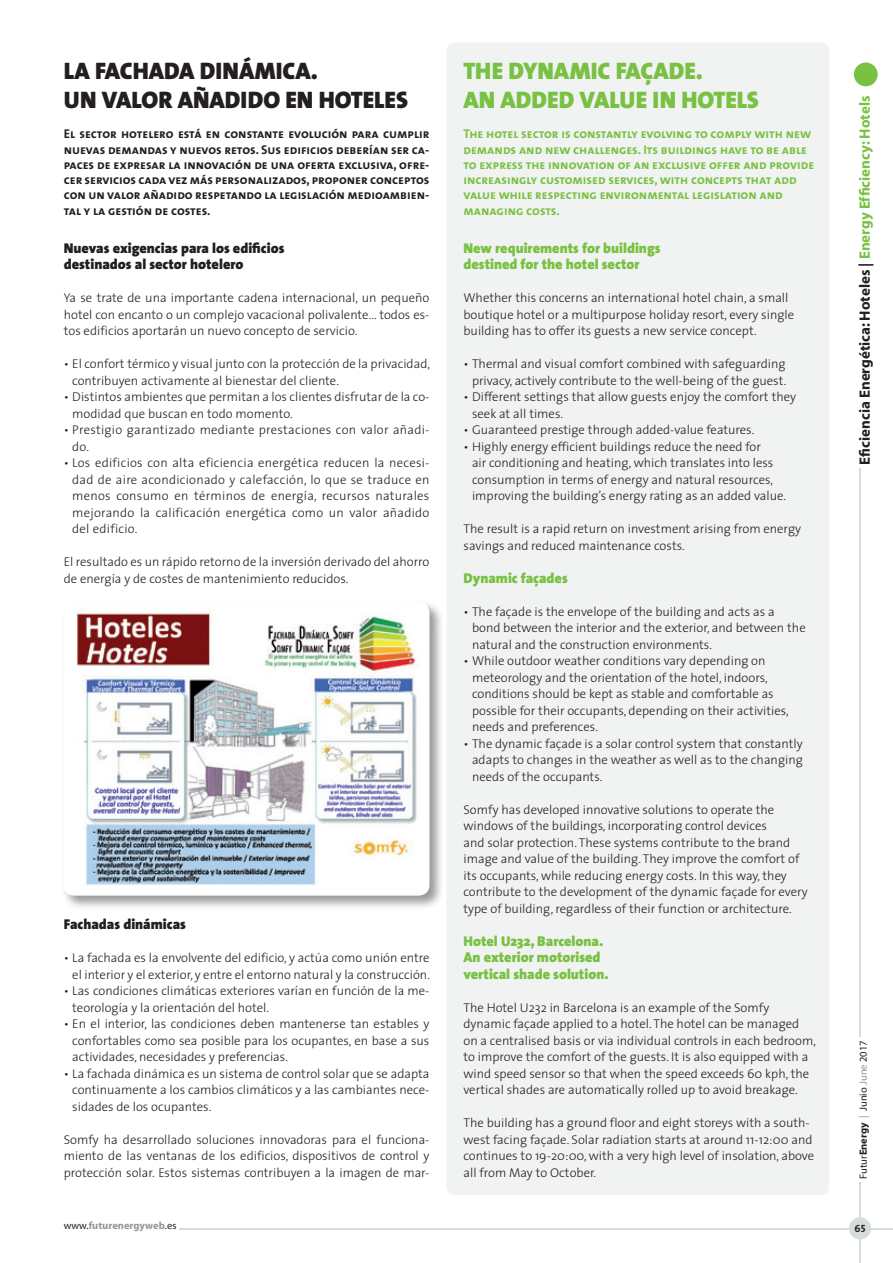
<style>
.page{position:relative;width:893px;height:1263px;background:#fff}
.page>*{position:absolute;margin:0;border:0;box-sizing:border-box;transform-origin:0 0}
.Titular_Grande{font:24px "The Sans Black Caps";color:#231f20}
.Titular_Grande-2{font:24px "The Sans Black Caps";color:#79c142}
.t1{font:700 15px "Myriad";color:#231f20}
.Ladillo_Texto{font:900 14.25px "The Sans";color:#79c142}
.Ladilli_texto_españo{font:900 14.25px "The Sans";color:#231f20}
.Texto_ingles{font:300 12.75px/16.5px "The Sans";color:#231f20}
.Texto{font:300 12.75px/16.5px "The Sans";color:#231f20;text-align:justify}
.Titular_Grande-3{font:12.75px/15.3px "The Sans Bold Caps";color:#231f20;text-align:justify}
.Titular_Grande-4{font:12.75px/15.3px "The Sans Bold Caps";color:#79c142}
.Texto_ingles-2{font:300 12.75px/16.5px "The Sans";letter-spacing:.02em;color:#231f20}
.t2{font:10.5px "Myriad";color:#231f20}
.t3{font:700 10.5px "Myriad";color:#939598}
.t4{font:10.5px "The Sans Bold Caps";color:#231f20}
.s1{color:#79c142}
.s2{font-weight:700}
.s3{color:#8b9b92}
.s4{font-weight:400;color:#231f20}
</style>
<div class="page">
<div style="left:446px;top:43px;width:383px;height:1152px;background:#f0f3f2;border-radius:9px"></div>
<div style="left:61px;top:600px;width:383px;height:310px;background:#231f20;opacity:.46"></div>
<div style="left:64px;top:602px;width:365px;height:294px;background:#fff;border-radius:11px"></div>
<img style="left:76px;top:613px;width:343px;height:273px">
<hr style="left:179px;top:1228px;width:714px;height:1px;background:#d7ddda">
<hr style="left:860px;top:1182px;width:1px;height:81px;background:#d7ddda">
<div style="left:849px;top:1217px;width:22px;height:22px;background:#d7ddda;border-radius:50%"></div>
<hr style="left:860px;top:468px;width:1px;height:569px;background:#d7ddda">
<div style="left:854px;top:63px;width:24px;height:23px;background:#79c142;border-radius:50%"></div>
<p class="Titular_Grande" style="left:64px;top:50px;width:256px">LA FACHADA DINÁMICA.</p>
<p class="Titular_Grande" style="left:64px;top:79px;width:346px">UN VALOR AÑADIDO EN HOTELES</p>
<p class="Titular_Grande-3" style="left:64px;top:126px;width:367px">El sector hotelero está en constante evolución para cumplir nuevas demandas y nuevos retos. Sus edificios deberían ser ca&shy;paces de expresar la innovación de una oferta exclusiva, ofre&shy;cer servicios cada vez más personalizados, proponer conceptos con un valor añadido respetando la legislación medioambien&shy;tal y la gestión de costes.</p>
<p class="Ladilli_texto_españo" style="left:64px;top:236px;width:222px">Nuevas exigencias para los edificios</p>
<p class="Ladilli_texto_españo" style="left:64px;top:252px;width:181px">destinados al sector hotelero</p>
<p class="Texto" style="left:64px;top:289px;width:367px">Ya se trate de una importante cadena internacional, un pequeño hotel con encanto o un complejo vacacional polivalente... todos es&shy;tos edificios aportarán un nuevo concepto de servicio.</p>
<p class="Texto_ingles" style="left:72px;top:355px;width:359px;text-indent:-9px">• El confort térmico y visual junto con la protección de la privacidad, contribuyen activamente al bienestar del cliente.</p>
<p class="Texto_ingles" style="left:72px;top:388px;width:359px;text-indent:-9px">• Distintos ambientes que permitan a los clientes disfrutar de la co&shy;modidad que buscan en todo momento.</p>
<p class="Texto_ingles-2" style="left:72px;top:421px;width:359px;text-indent:-9px">• Prestigio garantizado mediante prestaciones con valor añadi&shy;do.</p>
<p class="Texto_ingles" style="left:72px;top:454px;width:359px;text-align:justify;text-indent:-9px">• Los edificios con alta eficiencia energética reducen la necesi&shy;dad de aire acondicionado y calefacción, lo que se traduce en menos consumo en términos de energía, recursos naturales mejorando la calificación energética como un valor añadido del edificio.</p>
<p class="Texto" style="left:64px;top:553px;width:367px">El resultado es un rápido retorno de la inversión derivado del ahorro de energía y de costes de mantenimiento reducidos.</p>
<p class="Ladilli_texto_españo" style="left:64px;top:912px;width:124px">Fachadas dinámicas</p>
<p class="Texto_ingles" style="left:64px;top:949px;width:368px;text-align:right">• La fachada es la envolvente del edificio, y actúa como unión entre el interior y el exterior, y entre el entorno natural y la construcción.</p>
<p class="Texto_ingles" style="left:72px;top:982px;width:359px;text-indent:-9px">• Las condiciones climáticas exteriores varían en función de la me&shy;teorología y la orientación del hotel.</p>
<p class="Texto_ingles" style="left:72px;top:1015px;width:359px;text-align:justify;text-indent:-9px">• En el interior, las condiciones deben mantenerse tan estables y confortables como sea posible para los ocupantes, en base a sus actividades, necesidades y preferencias.</p>
<p class="Texto_ingles" style="left:72px;top:1065px;width:359px;text-align:justify;text-indent:-9px">• La fachada dinámica es un sistema de control solar que se adapta continuamente a los cambios climáticos y a las cambiantes nece&shy;sidades de los ocupantes.</p>
<p class="Texto" style="left:64px;top:1131px;width:367px">Somfy ha desarrollado soluciones innovadoras para el funciona&shy;miento de las ventanas de los edificios, dispositivos de control y protección solar. Estos sistemas contribuyen a la imagen de mar-</p>
<p class="Titular_Grande-2" style="left:463px;top:50px;width:241px">THE DYNAMIC FAÇADE.</p>
<p class="Titular_Grande-2" style="left:463px;top:79px;width:297px">AN ADDED VALUE IN HOTELS</p>
<p class="Titular_Grande-4" style="left:463px;top:126px;width:352px">The hotel sector is constantly evolving to comply with new demands and new challenges. Its buildings have to be able to express the innovation of an exclusive offer and provide increasingly customised services, with concepts that add value while respecting environmental legislation and managing costs.</p>
<p class="Ladillo_Texto" style="left:463px;top:236px;width:199px">New requirements for buildings</p>
<p class="Ladillo_Texto" style="left:463px;top:252px;width:177px">destined for the hotel sector</p>
<p class="Texto_ingles" style="left:463px;top:289px;width:332px">Whether this concerns an international hotel chain, a small boutique hotel or a multipurpose holiday resort, every single building has to offer its guests a new service concept.</p>
<p class="Texto_ingles" style="left:463px;top:355px;width:324px;text-align:right">• Thermal and visual comfort combined with safeguarding privacy, actively contribute to the well-being of the guest.</p>
<p class="Texto_ingles" style="left:472px;top:388px;width:325px;text-indent:-9px">• Different settings that allow guests enjoy the comfort they seek at all times.</p>
<p class="Texto_ingles" style="left:463px;top:421px;width:292px">• Guaranteed prestige through added-value features.</p>
<p class="Texto_ingles" style="left:472px;top:438px;width:316px;text-indent:-9px">• Highly energy efficient buildings reduce the need for<br>air conditioning and heating, which translates into less consumption in terms of energy and natural resources, improving the building’s energy rating as an added value.</p>
<p class="Texto_ingles" style="left:463px;top:520px;width:339px">The result is a rapid return on investment arising from energy savings and reduced maintenance costs.</p>
<p class="Ladillo_Texto" style="left:463px;top:566px;width:106px">Dynamic façades</p>
<p class="Texto_ingles" style="left:472px;top:603px;width:335px;text-indent:-9px">• The façade is the envelope of the building and acts as a bond between the interior and the exterior, and between the natural and the construction environments.</p>
<p class="Texto_ingles" style="left:472px;top:652px;width:318px;text-indent:-9px">• While outdoor weather conditions vary depending on meteorology and the orientation of the hotel, indoors, conditions should be kept as stable and comfortable as possible for their occupants, depending on their activities, needs and preferences.</p>
<p class="Texto_ingles" style="left:472px;top:735px;width:332px;text-align:justify;text-indent:-9px">• The dynamic façade is a solar control system that constantly adapts to changes in the weather as well as to the changing needs of the occupants.</p>
<p class="Texto_ingles" style="left:463px;top:801px;width:346px">Somfy has developed innovative solutions to operate the windows of the buildings, incorporating control devices<br>and solar protection. These systems contribute to the brand image and value of the building. They improve the comfort of its occupants, while reducing energy costs. In this way, they contribute to the development of the dynamic façade for every type of building, regardless of their function or architecture.</p>
<p class="Ladillo_Texto" style="left:463px;top:929px;width:141px">Hotel U232, Barcelona.</p>
<p class="Ladillo_Texto" style="left:463px;top:945px;width:139px">An exterior motorised</p>
<p class="Ladillo_Texto" style="left:463px;top:962px;width:147px">vertical shade solution.</p>
<p class="Texto_ingles" style="left:463px;top:999px;width:354px">The Hotel U232 in Barcelona is an example of the Somfy dynamic façade applied to a hotel. The hotel can be managed on a centralised basis or via individual controls in each bedroom, to improve the comfort of the guests. It is also equipped with a wind speed sensor so that when the speed exceeds 60 kph, the vertical shades are automatically rolled up to avoid breakage.</p>
<p class="Texto_ingles" style="left:463px;top:1114px;width:352px">The building has a ground floor and eight storeys with a south&shy;west facing façade. Solar radiation starts at around 11-12:00 and continues to 19-20:00, with a very high level of insolation, above all from May to October.</p>
<p class="t1" style="left:857px;top:465px;width:370px;rotate:-90deg">Eficiencia Energética: Hoteles | <span class="s1">Energy Efficiency: Hotels</span></p>
<p class="t2" style="left:858px;top:1178px;width:139px;rotate:-90deg">Futur<span class="s2">Energy</span> <span class="s3">|</span> Junio <span class="s3">June</span> 2017</p>
<p class="t3" style="left:64px;top:1220px;width:114px"><span class="s4">www.</span>futurenergyweb<span class="s4">.es</span></p>
<p class="t4" style="left:855px;top:1219px;width:12px">65</p>
</div>
